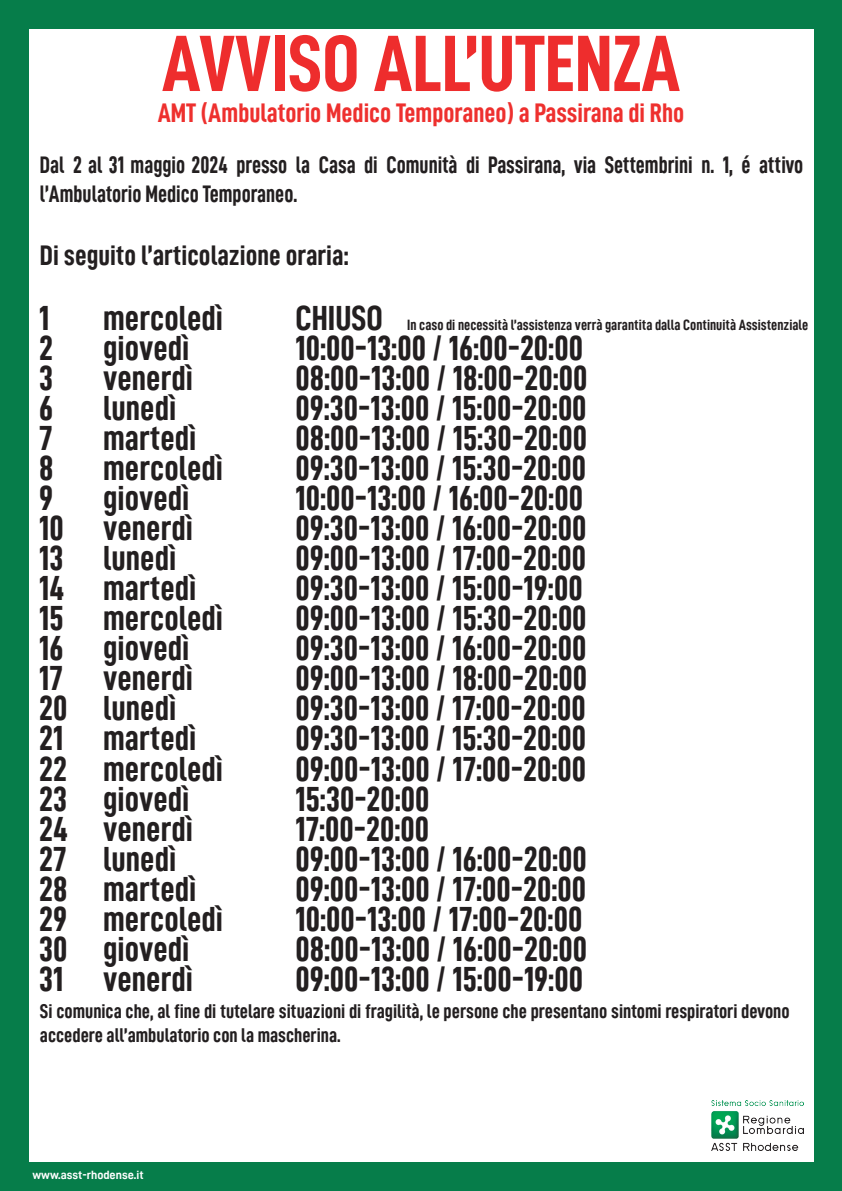
<style>
.page{position:relative;width:842px;height:1191px;background:#fff}
.page>*{position:absolute;margin:0;border:0;box-sizing:border-box;transform-origin:0 0}
.t1{font:80px "D DIN Condensed Bold";color:#ee2d2d}
.t2{font:35px "D DIN Condensed Bold";color:#231f20}
.t3{font:28.4px "D DIN Condensed Bold";color:#231f20}
.t4{font:27px "D DIN Condensed Bold";color:#ee302e}
.t5{font:24px/28.8px "D DIN Condensed Bold";color:#231f20;scale:.92 1}
.t6{font:20px/24px "D DIN Condensed Bold";color:#231f20}
.t7{font:15px "D DIN Condensed Bold";color:#231f20}
.t8{font:12px "D DIN Bold";color:#fff}
</style>
<div class="page">
<div style="left:1px;top:0;width:841px;height:28px;background:#067d4a"></div>
<div style="left:1px;top:1162px;width:841px;height:28px;background:#067d4a"></div>
<div style="left:0;top:1px;width:28px;height:1190px;background:#067d4a"></div>
<div style="left:815px;top:0;width:27px;height:1189px;background:#067d4a"></div>
<img style="left:712px;top:1100px;width:91px;height:50px">
<h1 class="t1" style="left:162px;top:19px;width:520px">AVVISO ALL’UTENZA</h1>
<p class="t4" style="left:158px;top:98px;width:528px">AMT (Ambulatorio Medico Temporaneo) a Passirana di Rho</p>
<p class="t5" style="left:40px;top:150px;width:831px">Dal 2 al 31 maggio 2024 presso la Casa di Comunità di Passirana, via Settembrini n. 1, é attivo l’Ambulatorio Medico Temporaneo.</p>
<p class="t3" style="left:40px;top:240px;width:310px">Di seguito l’articolazione oraria:</p>
<p class="t2" style="left:39px;top:299px;width:12px">1</p>
<p class="t2" style="left:103px;top:299px;width:121px">mercoledì</p>
<p class="t2" style="left:295px;top:299px;width:89px">CHIUSO</p>
<p class="t7" style="left:407px;top:317px;width:402px">In caso di necessità l’assistenza verrà garantita dalla Continuità Assistenziale</p>
<p class="t2" style="left:39px;top:329px;width:15px">2</p>
<p class="t2" style="left:103px;top:329px;width:88px">giovedì</p>
<p class="t2" style="left:295px;top:329px;width:289px">10:00-13:00 / 16:00-20:00</p>
<p class="t2" style="left:39px;top:359px;width:15px">3</p>
<p class="t2" style="left:103px;top:359px;width:91px">venerdì</p>
<p class="t2" style="left:295px;top:359px;width:293px">08:00-13:00 / 18:00-20:00</p>
<p class="t2" style="left:39px;top:389px;width:15px">6</p>
<p class="t2" style="left:103px;top:389px;width:75px">lunedì</p>
<p class="t2" style="left:295px;top:389px;width:293px">09:30-13:00 / 15:00-20:00</p>
<p class="t2" style="left:39px;top:419px;width:15px">7</p>
<p class="t2" style="left:103px;top:419px;width:95px">martedì</p>
<p class="t2" style="left:295px;top:419px;width:293px">08:00-13:00 / 15:30-20:00</p>
<p class="t2" style="left:39px;top:449px;width:16px">8</p>
<p class="t2" style="left:103px;top:449px;width:121px">mercoledì</p>
<p class="t2" style="left:295px;top:449px;width:292px">09:30-13:00 / 15:30-20:00</p>
<p class="t2" style="left:39px;top:479px;width:15px">9</p>
<p class="t2" style="left:103px;top:479px;width:88px">giovedì</p>
<p class="t2" style="left:295px;top:479px;width:289px">10:00-13:00 / 16:00-20:00</p>
<p class="t2" style="left:39px;top:509px;width:155px">10 venerdì</p>
<p class="t2" style="left:295px;top:509px;width:292px">09:30-13:00 / 16:00-20:00</p>
<p class="t2" style="left:39px;top:539px;width:139px">13 lunedì</p>
<p class="t2" style="left:295px;top:539px;width:292px">09:00-13:00 / 17:00-20:00</p>
<p class="t2" style="left:39px;top:569px;width:159px">14 martedì</p>
<p class="t2" style="left:295px;top:569px;width:289px">09:30-13:00 / 15:00-19:00</p>
<p class="t2" style="left:39px;top:599px;width:185px">15 mercoledì</p>
<p class="t2" style="left:295px;top:599px;width:293px">09:00-13:00 / 15:30-20:00</p>
<p class="t2" style="left:39px;top:629px;width:152px">16 giovedì</p>
<p class="t2" style="left:295px;top:629px;width:292px">09:30-13:00 / 16:00-20:00</p>
<p class="t2" style="left:39px;top:659px;width:155px">17 venerdì</p>
<p class="t2" style="left:295px;top:659px;width:293px">09:00-13:00 / 18:00-20:00</p>
<p class="t2" style="left:39px;top:689px;width:139px">20 lunedì</p>
<p class="t2" style="left:295px;top:689px;width:292px">09:30-13:00 / 17:00-20:00</p>
<p class="t2" style="left:39px;top:719px;width:159px">21 martedì</p>
<p class="t2" style="left:295px;top:719px;width:292px">09:30-13:00 / 15:30-20:00</p>
<p class="t2" style="left:39px;top:749px;width:185px">22 mercoledì</p>
<p class="t2" style="left:295px;top:749px;width:292px">09:00-13:00 / 17:00-20:00</p>
<p class="t2" style="left:39px;top:779px;width:152px">23 giovedì</p>
<p class="t2" style="left:295px;top:779px;width:136px">15:30-20:00</p>
<p class="t2" style="left:39px;top:809px;width:155px">24 venerdì</p>
<p class="t2" style="left:295px;top:809px;width:135px">17:00-20:00</p>
<p class="t2" style="left:39px;top:839px;width:139px">27 lunedì</p>
<p class="t2" style="left:295px;top:839px;width:293px">09:00-13:00 / 16:00-20:00</p>
<p class="t2" style="left:39px;top:869px;width:159px">28 martedì</p>
<p class="t2" style="left:295px;top:869px;width:292px">09:00-13:00 / 17:00-20:00</p>
<p class="t2" style="left:39px;top:899px;width:185px">29 mercoledì</p>
<p class="t2" style="left:295px;top:899px;width:288px">10:00-13:00 / 17:00-20:00</p>
<p class="t2" style="left:39px;top:929px;width:152px">30 giovedì</p>
<p class="t2" style="left:295px;top:929px;width:293px">08:00-13:00 / 16:00-20:00</p>
<p class="t2" style="left:39px;top:959px;width:155px">31 venerdì</p>
<p class="t2" style="left:295px;top:959px;width:289px">09:00-13:00 / 15:00-19:00</p>
<p class="t6" style="left:40px;top:999px;width:751px">Si comunica che, al fine di tutelare situazioni di fragilità, le persone che presentano sintomi respiratori devono accedere all’ambulatorio con la mascherina.</p>
<p class="t8" style="left:32px;top:1167px;width:113px">www.asst-rhodense.it</p>
</div>
